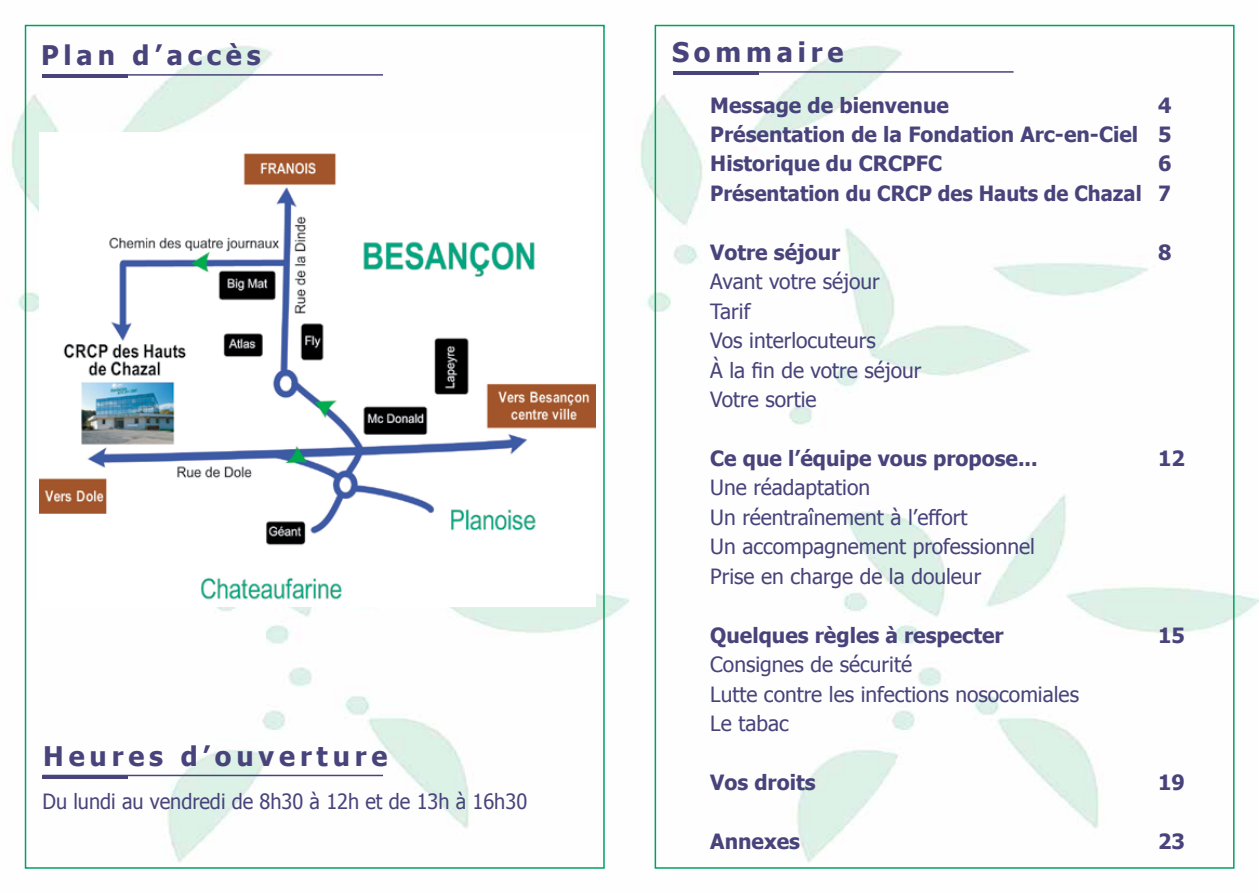
<style>
.page{position:relative;width:1259px;height:893px;background:#fff}
.page>*{position:absolute;margin:0;border:0;box-sizing:border-box;transform-origin:0 0}
.t1{font:700 27px "Tahoma";letter-spacing:.18em;color:#48447b}
.t2{font:21px/29.4px "Tahoma";color:#48447b}
.t3{font:700 21px/29.4px "Tahoma";color:#48447b;text-align:justify}
.t4{font:21px "Tahoma";color:#48447b;scale:.95 1}
</style>
<div class="page">
<img style="left:11px;top:24px;width:1248px;height:845px">
<img style="left:39px;top:133px;width:556px;height:473px">
<hr style="left:43px;top:74px;width:340px;height:2px;background:#48447b">
<hr style="left:43px;top:74px;width:85px;height:4px;background:#48447b">
<hr style="left:673px;top:71px;width:340px;height:2px;background:#48447b">
<hr style="left:673px;top:71px;width:85px;height:4px;background:#48447b">
<hr style="left:43px;top:775px;width:340px;height:1px;background:#48447b">
<hr style="left:43px;top:775px;width:85px;height:3px;background:#48447b">
<p class="t1" style="left:41px;top:37px;width:221px">Plan d’accès</p>
<p class="t1" style="left:43px;top:737px;width:346px">Heures d’ouverture</p>
<p class="t4" style="left:43px;top:787px;width:512px">Du lundi au vendredi de 8h30 à 12h et de 13h à 16h30</p>
<p class="t1" style="left:672px;top:33px;width:173px">Sommaire</p>
<p class="t3" style="left:710px;top:89px;width:240px">Message de bienvenue</p>
<p class="t3" style="left:710px;top:89px;width:463px;text-indent:448px">4<br>Présentation de la Fondation Arc-en-Ciel 5<br>Historique du CRCPFC</p>
<p class="t3" style="left:710px;top:148px;width:463px;text-align:right">6<br>Présentation du CRCP des Hauts de Chazal 7</p>
<p class="t3" style="left:710px;top:236px;width:132px">Votre séjour</p>
<p class="t3" style="left:1158px;top:236px;width:15px">8</p>
<p class="t2" style="left:710px;top:266px;width:213px">Avant votre séjour<br>Tarif<br>Vos interlocuteurs<br>À la fin de votre séjour<br>Votre sortie</p>
<p class="t3" style="left:710px;top:442px;width:329px">Ce que l’équipe vous propose...</p>
<p class="t3" style="left:1158px;top:442px;width:28px">12</p>
<p class="t2" style="left:710px;top:472px;width:326px">Une réadaptation<br>Un réentraînement à l’effort<br>Un accompagnement professionnel<br>Prise en charge de la douleur</p>
<p class="t3" style="left:710px;top:619px;width:295px">Quelques règles à respecter</p>
<p class="t3" style="left:1158px;top:619px;width:28px">15</p>
<p class="t2" style="left:710px;top:649px;width:370px">Consignes de sécurité<br>Lutte contre les infections nosocomiales<br>Le tabac</p>
<p class="t3" style="left:710px;top:766px;width:107px">Vos droits</p>
<p class="t3" style="left:1158px;top:766px;width:28px">19</p>
<p class="t3" style="left:710px;top:825px;width:91px">Annexes</p>
<p class="t3" style="left:1158px;top:825px;width:28px">23</p>
</div>
